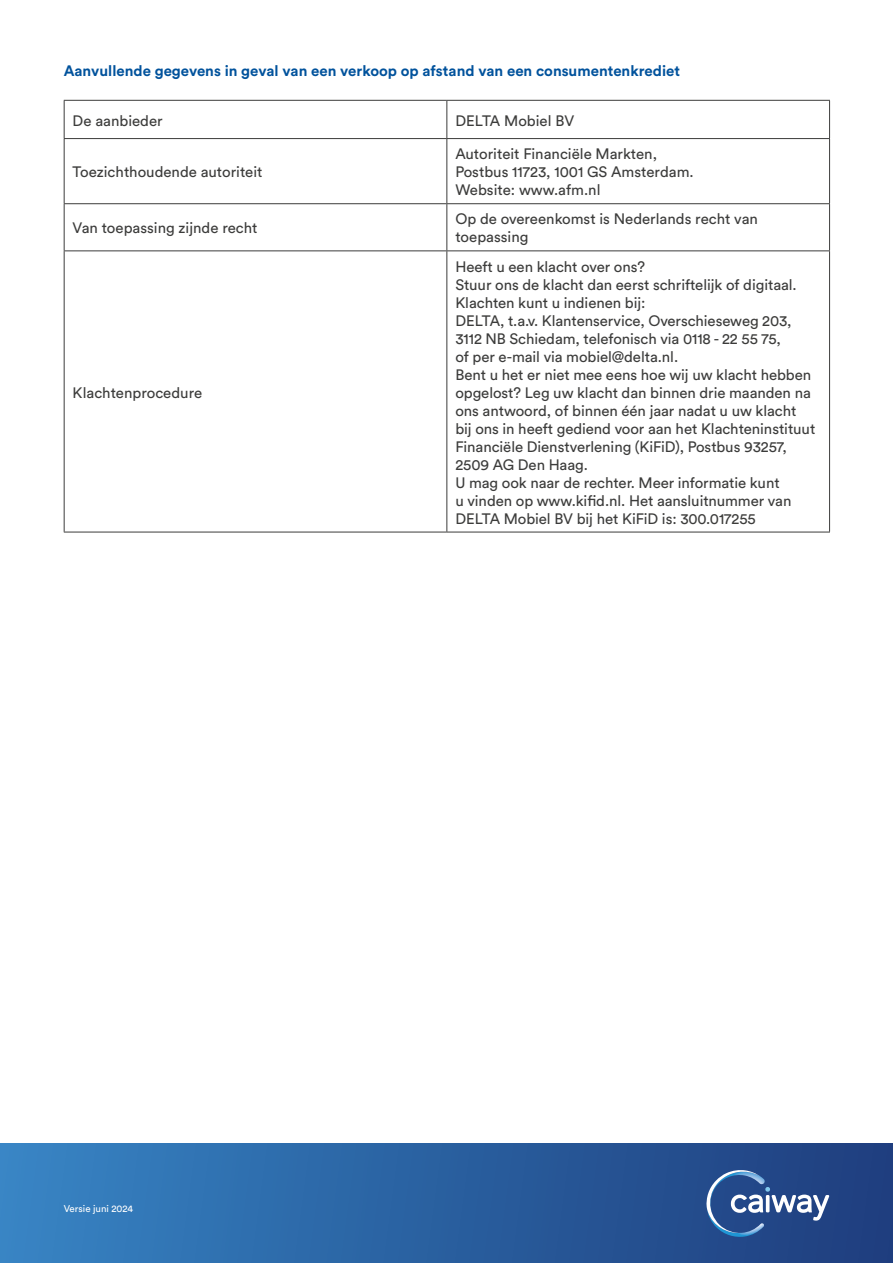
<style>
.page{position:relative;width:893px;height:1263px;background:#fff}
.page>*{position:absolute;margin:0;border:0;box-sizing:border-box;transform-origin:0 0}
.t1{font:15px/18px "Circular Pro";letter-spacing:-.005em;color:#3c3c3b}
.t2{font:700 15px "Circular Pro";color:#00529c}
.t3{font:9.75px "Circular Pro";color:#fff}
</style>
<div class="page">
<div style="left:0;top:1144px;width:893px;height:119px;background:linear-gradient(to right,#3784c3,#1e3c7d)"></div>
<svg style="left:706px;top:1170px;width:123px;height:68px;background:#43649b"></svg>
<hr style="left:64px;top:100px;width:383px;height:1px;background:#3c3c3b">
<hr style="left:64px;top:101px;width:1px;height:37px;background:#3c3c3b">
<hr style="left:447px;top:100px;width:383px;height:1px;background:#3c3c3b">
<hr style="left:446px;top:101px;width:1px;height:37px;background:#3c3c3b">
<hr style="left:829px;top:101px;width:1px;height:37px;background:#3c3c3b">
<hr style="left:64px;top:138px;width:383px;height:1px;background:#3c3c3b">
<hr style="left:64px;top:139px;width:1px;height:64px;background:#3c3c3b">
<hr style="left:447px;top:138px;width:383px;height:1px;background:#3c3c3b">
<hr style="left:446px;top:139px;width:1px;height:64px;background:#3c3c3b">
<hr style="left:829px;top:139px;width:1px;height:64px;background:#3c3c3b">
<hr style="left:64px;top:203px;width:383px;height:1px;background:#3c3c3b">
<hr style="left:64px;top:204px;width:1px;height:46px;background:#3c3c3b">
<hr style="left:447px;top:203px;width:383px;height:1px;background:#3c3c3b">
<hr style="left:446px;top:204px;width:1px;height:46px;background:#3c3c3b">
<hr style="left:829px;top:204px;width:1px;height:46px;background:#3c3c3b">
<hr style="left:64px;top:250px;width:383px;height:1px;background:#3c3c3b">
<hr style="left:64px;top:251px;width:1px;height:281px;background:#3c3c3b">
<hr style="left:447px;top:250px;width:383px;height:1px;background:#3c3c3b">
<hr style="left:446px;top:251px;width:1px;height:281px;background:#3c3c3b">
<hr style="left:829px;top:251px;width:1px;height:281px;background:#3c3c3b">
<hr style="left:64px;top:532px;width:383px;height:1px;background:#3c3c3b">
<hr style="left:447px;top:532px;width:383px;height:1px;background:#3c3c3b">
<p class="t2" style="left:64px;top:60px;width:618px">Aanvullende gegevens in geval van een verkoop op afstand van een consumentenkrediet</p>
<p class="t1" style="left:73px;top:111px;width:92px">De aanbieder</p>
<p class="t1" style="left:455px;top:111px;width:120px">DELTA Mobiel BV</p>
<p class="t1" style="left:73px;top:162px;width:191px">Toezichthoudende autoriteit</p>
<p class="t1" style="left:455px;top:144px;width:240px">Autoriteit Financiële Markten,<br>Postbus 11723, 1001 GS Amsterdam.<br>Website: www.afm.nl</p>
<p class="t1" style="left:73px;top:218px;width:186px">Van toepassing zijnde recht</p>
<p class="t1" style="left:455px;top:209px;width:304px">Op de overeenkomst is Nederlands recht van toepassing</p>
<p class="t1" style="left:73px;top:383px;width:131px">Klachtenprocedure</p>
<p class="t1" style="left:455px;top:257px;width:361px">Heeft u een klacht over ons?<br>Stuur ons de klacht dan eerst schriftelijk of digitaal.<br>Klachten kunt u indienen bij:<br>DELTA, t.a.v. Klantenservice, Overschieseweg 203, 3112 NB Schiedam, telefonisch via 0118 - 22 55 75,<br>of per e-mail via mobiel@delta.nl.<br>Bent u het er niet mee eens hoe wij uw klacht hebben opgelost? Leg uw klacht dan binnen drie maanden na ons antwoord, of binnen één jaar nadat u uw klacht bij ons in heeft gediend voor aan het Klachteninstituut Financiële Dienstverlening (KiFiD), Postbus 93257, 2509 AG Den Haag.<br>U mag ook naar de rechter. Meer informatie kunt<br>u vinden op www.kifid.nl. Het aansluitnummer van DELTA Mobiel BV bij het KiFiD is: 300.017255</p>
<p class="t3" style="left:64px;top:1202px;width:71px">Versie juni 2024</p>
</div>
